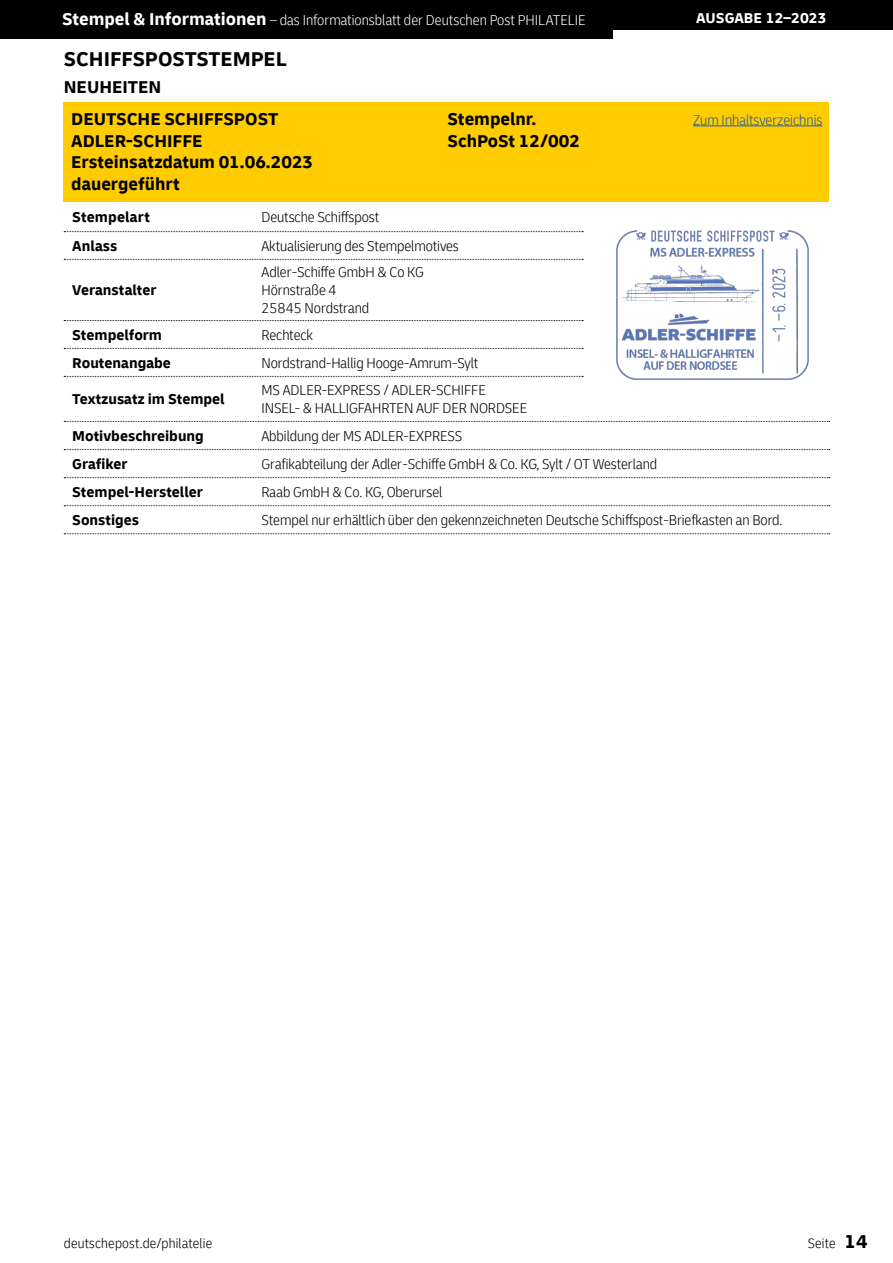
<style>
.page{position:relative;width:893px;height:1263px;background:#fff}
.page>*{position:absolute;margin:0;border:0;box-sizing:border-box;transform-origin:0 0}
.t1{font:700 21px "Delivery";color:#000}
.t2{font:700 18px/21.6px "Delivery";color:#000}
.t3{font:300 condensed 15px/18px "Delivery";letter-spacing:-.005em;color:#000}
.t4{font:700 15px/28px "Delivery";color:#000}
.t5{font:300 condensed 15px "Delivery";color:#fff}
.t6{font:300 condensed 15px "Delivery";color:#275b9b}
.t7{font:700 15px "Delivery";color:#fff}
.t8{font:300 condensed 14.25px "Delivery";letter-spacing:.015em;color:#000}
.s1{font-weight:700;font-stretch:normal;font-size:18px}
.s2{font-weight:700;font-stretch:normal;font-size:19.5px}
</style>
<div class="page">
<div style="left:0;top:0;width:893px;height:30px;background:#000"></div>
<div style="left:0;top:0;width:612px;height:38px;background:#000"></div>
<div style="left:64px;top:102px;width:765px;height:100px;background:#fc0"></div>
<svg style="left:64px;top:231px;width:519px;height:1px"></svg>
<svg style="left:64px;top:259px;width:519px;height:1px"></svg>
<svg style="left:64px;top:320px;width:519px;height:1px"></svg>
<svg style="left:64px;top:348px;width:519px;height:1px"></svg>
<svg style="left:64px;top:449px;width:766px;height:1px"></svg>
<svg style="left:64px;top:477px;width:766px;height:1px"></svg>
<svg style="left:64px;top:505px;width:766px;height:1px"></svg>
<img style="left:616px;top:230px;width:193px;height:150px">
<svg style="left:64px;top:533px;width:766px;height:1px"></svg>
<svg style="left:64px;top:376px;width:519px;height:1px"></svg>
<svg style="left:64px;top:421px;width:766px;height:1px"></svg>
<hr style="left:693px;top:125px;width:129px;height:1px;background:#275b9b">
<p class="t5" style="left:62px;top:12px;width:525px"><span class="s1">Stempel &amp; Informationen</span> – das Informationsblatt der Deutschen Post PHILATELIE</p>
<p class="t7" style="left:696px;top:9px;width:132px">AUSGABE 12–2023</p>
<h1 class="t1" style="left:64px;top:46px;width:225px">SCHIFFSPOSTSTEMPEL</h1>
<p class="t2" style="left:64px;top:77px;width:99px">NEUHEITEN</p>
<p class="t2" style="left:448px;top:109px;width:134px">Stempelnr.<br>SchPoSt 12/002</p>
<p class="t2" style="left:71px;top:109px;width:244px">DEUTSCHE SCHIFFSPOST<br>ADLER-SCHIFFE<br>Ersteinsatzdatum 01.06.2023 dauergeführt</p>
<p class="t4" style="left:72px;top:203px;width:79px;line-height:29px">Stempelart<br>Anlass</p>
<p class="t4" style="left:72px;top:276px;width:86px">Veranstalter</p>
<p class="t3" style="left:261px;top:203px;width:199px;line-height:29px">Deutsche Schiffspost<br>Aktualisierung des Stempelmotives</p>
<p class="t3" style="left:261px;top:263px;width:164px">Adler-Schiffe GmbH &amp; Co KG<br>Hörnstraße 4<br>25845 Nordstrand</p>
<p class="t4" style="left:72px;top:321px;width:91px">Stempelform</p>
<p class="t3" style="left:261px;top:326px;width:53px">Rechteck</p>
<p class="t4" style="left:72px;top:349px;width:100px">Routenangabe</p>
<p class="t3" style="left:261px;top:354px;width:218px">Nordstrand-Hallig Hooge-Amrum-Sylt</p>
<p class="t4" style="left:72px;top:385px;width:154px">Textzusatz im Stempel</p>
<p class="t3" style="left:261px;top:381px;width:267px">MS ADLER-EXPRESS / ADLER-SCHIFFE<br>INSEL- &amp; HALLIGFAHRTEN AUF DER NORDSEE</p>
<p class="t4" style="left:72px;top:422px;width:133px">Motivbeschreibung<br>Grafiker<br>Stempel-Hersteller</p>
<p class="t3" style="left:261px;top:422px;width:397px;line-height:28px">Abbildung der MS ADLER-EXPRESS<br>Grafikabteilung der Adler-Schiffe GmbH &amp; Co. KG, Sylt / OT Westerland<br>Raab GmbH &amp; Co. KG, Oberursel</p>
<p class="t6" style="left:693px;top:111px;width:131px">Zum Inhaltsverzeichnis</p>
<p class="t4" style="left:72px;top:506px;width:68px">Sonstiges</p>
<p class="t3" style="left:261px;top:511px;width:522px">Stempel nur erhältlich über den gekennzeichneten Deutsche Schiffspost-Briefkasten an Bord.</p>
<p class="t8" style="left:64px;top:1235px;width:150px">deutschepost.de/philatelie</p>
<p class="t8" style="left:808px;top:1235px;width:61px">Seite <span class="s2">14</span></p>
</div>
